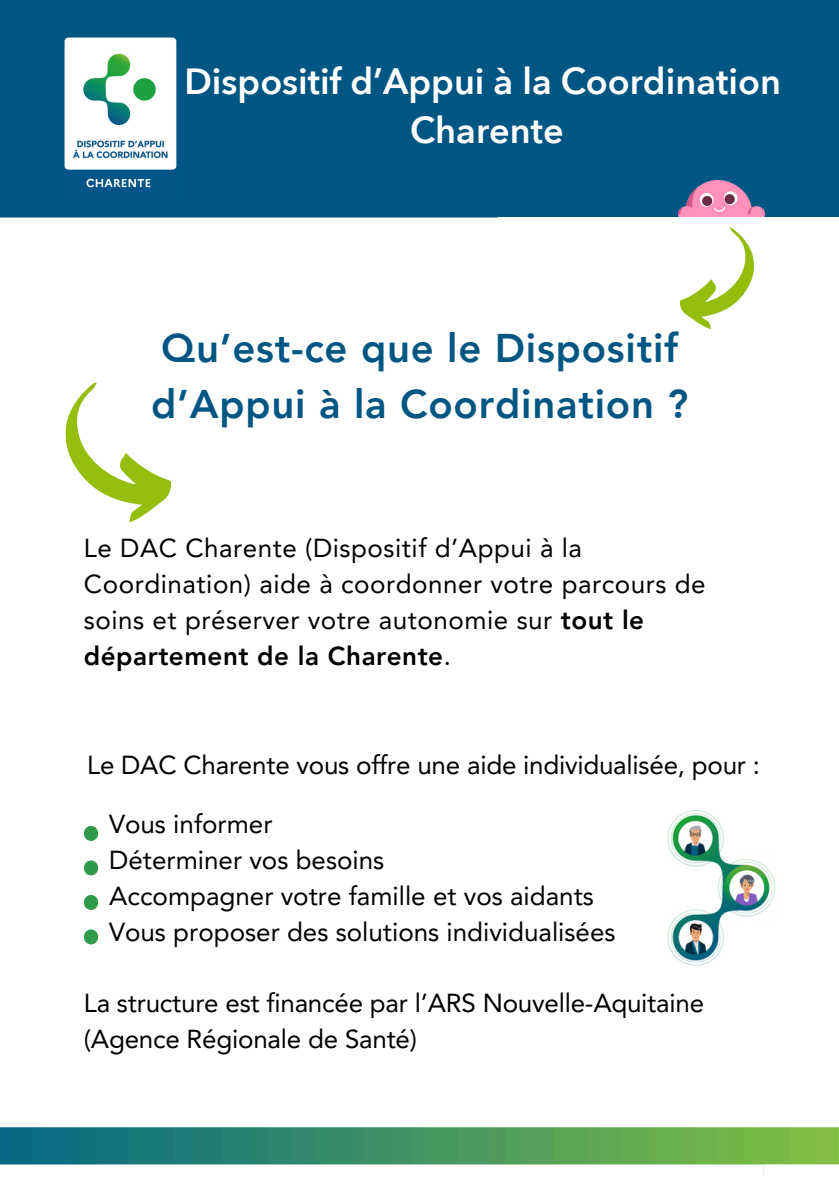
<style>
.page{position:relative;width:839px;height:1191px;background:#fff}
.page>*{position:absolute;margin:0;border:0;box-sizing:border-box;transform-origin:0 0}
.t1{font:800 40px/55.6px "Avenir LT Pro";letter-spacing:.02em;color:#005683}
.t2{font:600 36px/49.6px "Avenir Next Arabic";color:#fff;text-align:center}
.t3{font:26px/36px "Avenir LT Pro";color:#000}
.t4{font:26px/36px "Avenir LT Pro";letter-spacing:.02em;color:#000}
.s1{font-weight:800}
</style>
<div class="page">
<img style="left:0;top:1127px;width:838px;height:49px">
<div style="left:84px;top:826px;width:13px;height:15px;background:#2e9a4a;border-radius:7px"></div>
<div style="left:84px;top:860px;width:13px;height:15px;background:#2e9a4a;border-radius:7px"></div>
<div style="left:84px;top:895px;width:13px;height:15px;background:#2e9a4a;border-radius:7px"></div>
<div style="left:84px;top:929px;width:13px;height:15px;background:#2e9a4a;border-radius:7px"></div>
<img style="left:667px;top:810px;width:109px;height:156px">
<div style="left:0;top:0;width:838px;height:218px;background:#005683"></div>
<svg style="left:65px;top:382px;width:106px;height:141px"></svg>
<img style="left:678px;top:180px;width:86px;height:38px">
<svg style="left:680px;top:227px;width:74px;height:102px"></svg>
<img style="left:64px;top:38px;width:113px;height:162px">
<p class="t2" style="left:184px;top:57px;width:598px">Dispositif d’Appui à la Coordination<br>Charente</p>
<h1 class="t1" style="left:151px;top:324px;width:538px">Qu’est-ce que le Dispositif d’Appui à la Coordination ?</h1>
<h1 class="t4" style="left:84px;top:532px;width:623px">Le DAC Charente (Dispositif d’Appui à la Coordination) aide à coordonner votre parcours de soins et préserver votre autonomie sur <span class="s1">tout le département de la Charente</span>.</h1>
<p class="t3" style="left:87px;top:749px;width:674px">Le DAC Charente vous offre une aide individualisée, pour :</p>
<p class="t3" style="left:109px;top:809px;width:165px">Vous informer</p>
<p class="t3" style="left:109px;top:845px;width:276px">Déterminer vos besoins</p>
<p class="t3" style="left:109px;top:881px;width:486px">Accompagner votre famille et vos aidants</p>
<p class="t3" style="left:109px;top:917px;width:508px">Vous proposer des solutions individualisées</p>
<p class="t3" style="left:84px;top:988px;width:621px">La structure est financée par l’ARS Nouvelle-Aquitaine (Agence Régionale de Santé)</p>
</div>
